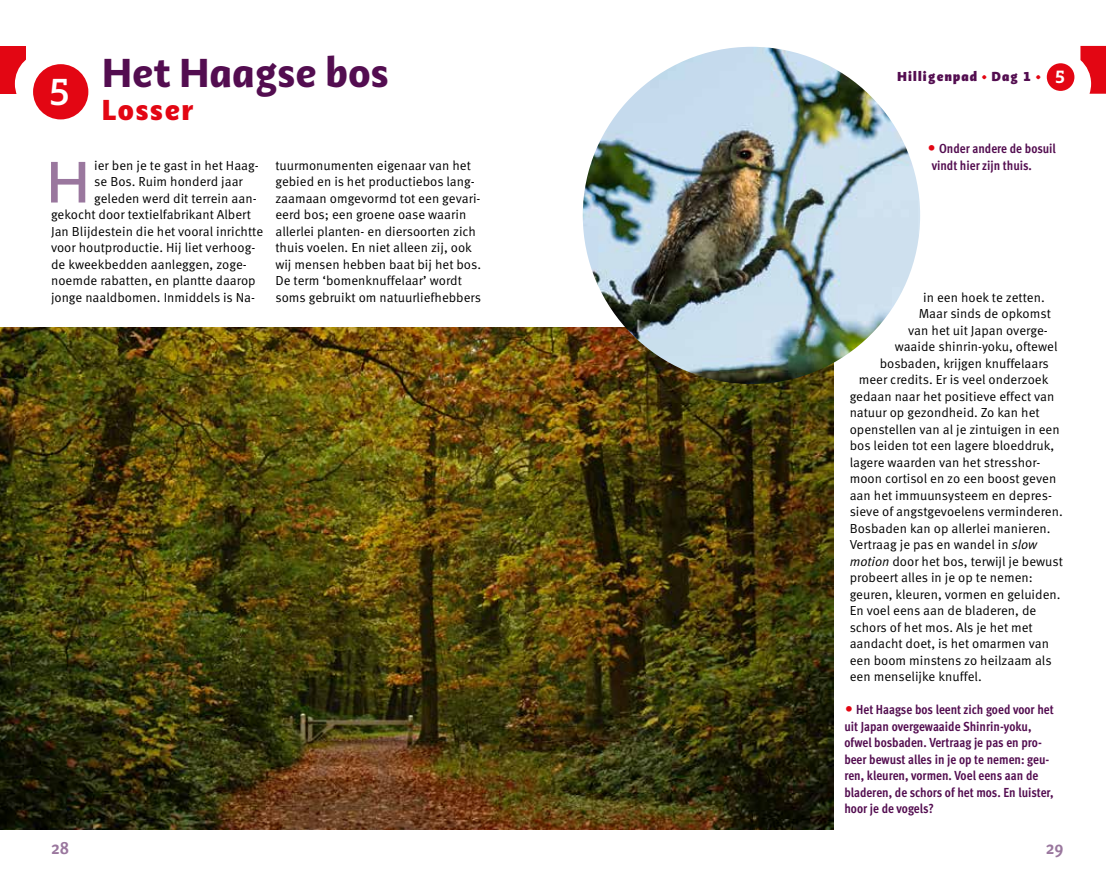
<style>
.page{position:relative;width:1106px;height:893px;background:#fff}
.page>*{position:absolute;margin:0;border:0;box-sizing:border-box;transform-origin:0 0}
.t1{font:500 60.6px "Adagio Sans Script";color:#9a779e}
.t2{font:700 42px "Adagio Sans Script";color:#530d50}
.t3{font:500 39px "Adagio Slab Script";color:#fff}
.t4{font:900 30px "Adagio Sans Script";letter-spacing:.06em;color:#e30613}
.t5{font:700 condensed 18px "Meta OT";color:#9a779e}
.t6{font:800 13.5px "Adagio Sans Script";letter-spacing:.09em;color:#530d50}
.t7{font:13.2px/16.5px "Meta OT";color:#000}
.t8{font:700 condensed 13.2px/16.5px "Meta OT";color:#530d50}
.s1{color:#e30613}
.s2{font-family:"Adagio Slab Script";font-weight:600;font-size:18.45px;color:#fff}
.s3{font-style:italic}
</style>
<div class="page">
<div style="left:0;top:46px;width:26px;height:48px;background:#e30613"></div>
<div style="left:15px;top:52px;width:64px;height:64px;background:#fff;border-radius:50%"></div>
<div style="left:33px;top:64px;width:55px;height:55px;background:#e30613;border-radius:50%"></div>
<img style="left:0;top:327px;width:833px;height:503px">
<img style="left:583px;top:47px;width:337px;height:337px;border-radius:169px">
<svg style="left:1080px;top:46px;width:26px;height:48px"></svg>
<div style="left:1046px;top:63px;width:28px;height:28px;background:#e30613;border-radius:50%"></div>
<h3 class="t3" style="left:48px;top:67px;width:25px">5</h3>
<h2 class="t2" style="left:102px;top:45px;width:288px">Het Haagse bos</h2>
<h3 class="t4" style="left:102px;top:90px;width:93px">Losser</h3>
<h1 class="t1" style="left:46px;top:143px;width:46px">H</h1>
<p class="t7" style="left:94px;top:157px;width:166px">ier ben je te gast in het Haag-</p>
<p class="t7" style="left:94px;top:174px;width:150px">se Bos. Ruim honderd jaar</p>
<p class="t7" style="left:94px;top:190px;width:164px">geleden werd dit terrein aan-</p>
<p class="t7" style="left:51px;top:207px;width:201px">gekocht door textielfabrikant Albert</p>
<p class="t7" style="left:51px;top:223px;width:214px">Jan Blijdestein die het vooral inrichtte</p>
<p class="t7" style="left:51px;top:240px;width:206px">voor houtproductie. Hij liet verhoog-</p>
<p class="t7" style="left:51px;top:256px;width:197px">de kweekbedden aanleggen, zoge-</p>
<p class="t7" style="left:51px;top:273px;width:206px">noemde rabatten, en plantte daarop</p>
<p class="t7" style="left:51px;top:289px;width:206px">jonge naaldbomen. Inmiddels is Na-</p>
<p class="t7" style="left:275px;top:157px;width:207px">tuurmonumenten eigenaar van het gebied en is het productiebos lang&shy;zaamaan omgevormd tot een gevari&shy;eerd bos; een groene oase waarin allerlei planten- en diersoorten zich thuis voelen. En niet alleen zij, ook wij mensen hebben baat bij het bos.<br>De term ‘bomenknuffelaar’ wordt soms gebruikt om natuurliefhebbers</p>
<p class="t6" style="left:897px;top:67px;width:170px">Hilligenpad <span class="s1">•</span> Dag 1 <span class="s1">•</span> <span class="s2">5</span></p>
<p class="t8" style="left:931px;top:140px;width:126px;text-indent:-5px"><span class="s1">•</span> Onder andere de bosuil vindt hier zĳn thuis.</p>
<p class="t7" style="left:923px;top:289px;width:123px">in een hoek te zetten.</p>
<p class="t7" style="left:918px;top:306px;width:134px">Maar sinds de opkomst</p>
<p class="t7" style="left:908px;top:322px;width:141px">van het uit Japan overge-</p>
<p class="t7" style="left:894px;top:339px;width:164px">waaide shinrin-yoku, oftewel</p>
<p class="t7" style="left:879px;top:355px;width:171px">bosbaden, krijgen knuffelaars</p>
<p class="t7" style="left:858px;top:372px;width:191px">meer credits. Er is veel onderzoek</p>
<p class="t7" style="left:849px;top:388px;width:206px">gedaan naar het positieve effect van</p>
<p class="t7" style="left:849px;top:405px;width:191px">natuur op gezondheid. Zo kan het</p>
<p class="t7" style="left:849px;top:421px;width:211px">openstellen van al je zintuigen in een</p>
<p class="t7" style="left:849px;top:438px;width:206px">bos leiden tot een lagere bloeddruk,</p>
<p class="t7" style="left:849px;top:454px;width:192px">lagere waarden van het stresshor-</p>
<p class="t7" style="left:849px;top:471px;width:208px">moon cortisol en zo een boost geven</p>
<p class="t7" style="left:849px;top:487px;width:204px">aan het immuunsysteem en depres-</p>
<p class="t7" style="left:849px;top:504px;width:215px">sieve of angstgevoelens verminderen.</p>
<p class="t7" style="left:849px;top:520px;width:202px">Bosbaden kan op allerlei manieren.</p>
<p class="t7" style="left:849px;top:537px;width:189px">Vertraag je pas en wandel in <span class="s3">slow</span></p>
<p class="t7" style="left:849px;top:553px;width:215px"><span class="s3">motion</span> door het bos, terwijl je bewust</p>
<p class="t7" style="left:849px;top:570px;width:185px">probeert alles in je op te nemen:</p>
<p class="t7" style="left:849px;top:586px;width:212px">geuren, kleuren, vormen en geluiden.</p>
<p class="t7" style="left:849px;top:603px;width:188px">En voel eens aan de bladeren, de</p>
<p class="t7" style="left:849px;top:619px;width:185px">schors of het mos. Als je het met</p>
<p class="t7" style="left:849px;top:636px;width:201px">aandacht doet, is het omarmen van</p>
<p class="t7" style="left:849px;top:652px;width:203px">een boom minstens zo heilzaam als</p>
<p class="t7" style="left:849px;top:669px;width:134px">een menselijke knuffel.</p>
<p class="t8" style="left:844px;top:701px;width:211px"><span class="s1">•</span> Het Haagse bos leent zich goed voor het uit Japan overgewaaide Shinrin-yoku, ofwel bosbaden. Vertraag je pas en pro&shy;beer bewust alles in je op te nemen: geu&shy;ren, kleuren, vormen. Voel eens aan de bladeren, de schors of het mos. En luister, hoor je de vogels?</p>
<h3 class="t5" style="left:51px;top:836px;width:20px">28</h3>
<h3 class="t5" style="left:1045px;top:836px;width:19px">29</h3>
</div>
